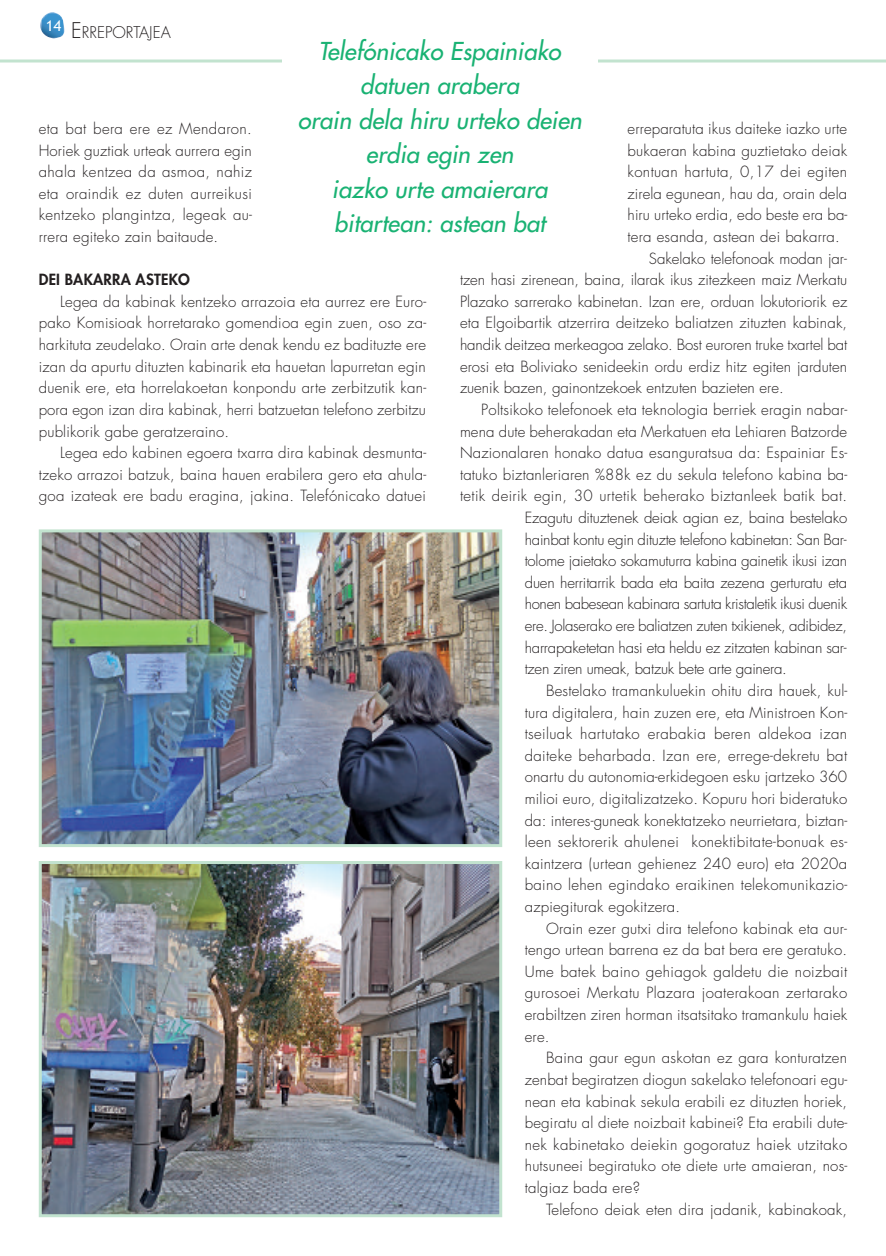
<style>
.page{position:relative;width:886px;height:1256px;background:#fff}
.page>*{position:absolute;margin:0;border:0;box-sizing:border-box;transform-origin:0 0}
.t1{font:italic 24px/34.5px "Futura";letter-spacing:.005em;color:#19b273;text-align:center}
.t2{font:300 15.75px "Futura";color:#231f20}
.t3{font:300 15px/21.6px "Futura";letter-spacing:.015em;color:#231f20;text-align:justify}
.t4{font:300 15px "Futura";letter-spacing:-.015em;color:#231f20}
.t5{font:300 15px "Futura";letter-spacing:-.01em;color:#231f20}
.t6{font:300 15px "Futura";letter-spacing:-.005em;color:#231f20}
.t7{font:300 15px "Futura";letter-spacing:-.025em;color:#231f20}
.t8{font:300 15px "Futura";letter-spacing:-.02em;color:#231f20}
.t9{font:800 15px "Futura";letter-spacing:.015em;color:#231f20}
.t10{font:15px "Trebuchet MS";color:#fff}
.s1{font-size:21px}
</style>
<div class="page">
<hr style="left:0;top:59px;width:885px;height:3px;background:#c2e3cf">
<img style="left:40px;top:12px;width:24px;height:26px">
<div style="left:282px;top:39px;width:315px;height:207px;background:#fff"></div>
<img style="left:43px;top:865px;width:455px;height:348px">
<div style="left:39px;top:861px;width:463px;height:356px;border:3px solid #c2e3cf"></div>
<img style="left:43px;top:533px;width:455px;height:310px">
<div style="left:39px;top:529px;width:463px;height:318px;border:3px solid #c2e3cf"></div>
<p class="t10" style="left:46px;top:17px;width:17px">14</p>
<p class="t2" style="left:71px;top:25px;width:101px"><span class="s1">E</span>RREPORTAJEA</p>
<h1 class="t1" style="left:297px;top:35px;width:285px">Telefónicako Espainiako datuen arabera<br>orain dela hiru urteko deien erdia egin zen<br>iazko urte amaierara bitartean: astean bat</h1>
<p class="t3" style="left:39px;top:119px;width:215px">eta bat bera ere ez Mendaron.<br>Horiek guztiak urteak aurrera egin ahala kentzea da asmoa, nahiz eta oraindik ez duten aurreikusi kentzeko plangintza, legeak au&shy;rrera egiteko zain baitaude.</p>
<p class="t9" style="left:39px;top:272px;width:153px">DEI BAKARRA ASTEKO</p>
<p class="t3" style="left:39px;top:292px;width:389px;text-indent:21px">Legea da kabinak kentzeko arrazoia eta aurrez ere Euro&shy;pako Komisioak horretarako gomendioa egin zuen, oso za&shy;harkituta zeudelako. Orain arte denak kendu ez badituzte ere izan da apurtu dituzten kabinarik eta hauetan lapurretan egin duenik ere, eta horrelakoetan konpondu arte zerbitzutik kan&shy;pora egon izan dira kabinak, herri batzuetan telefono zerbitzu publikorik gabe geratzeraino.</p>
<p class="t3" style="left:39px;top:443px;width:389px;text-indent:21px">Legea edo kabinen egoera txarra dira kabinak desmunta&shy;tzeko arrazoi batzuk, baina hauen erabilera gero eta ahula&shy;goa izateak ere badu eragina, jakina. Telefónicako datuei</p>
<p class="t3" style="left:627px;top:119px;width:221px">erreparatuta ikus daiteke iazko urte</p>
<p class="t3" style="left:627px;top:140px;width:221px">bukaeran kabina guztietako deiak</p>
<p class="t3" style="left:627px;top:162px;width:221px">kontuan hartuta, 0,17 dei egiten</p>
<p class="t3" style="left:627px;top:184px;width:221px">zirela egunean, hau da, orain dela</p>
<p class="t3" style="left:627px;top:205px;width:221px">hiru urteko erdia, edo beste era ba-</p>
<p class="t3" style="left:627px;top:227px;width:214px">tera esanda, astean dei bakarra.</p>
<p class="t3" style="left:648px;top:248px;width:199px">Sakelako telefonoak modan jar-</p>
<p class="t3" style="left:460px;top:270px;width:388px">tzen hasi zirenean, baina, ilarak ikus zitezkeen maiz Merkatu</p>
<p class="t3" style="left:460px;top:292px;width:388px">Plazako sarrerako kabinetan. Izan ere, orduan lokutoriorik ez</p>
<p class="t3" style="left:460px;top:313px;width:388px">eta Elgoibartik atzerrira deitzeko baliatzen zituzten kabinak,</p>
<p class="t6" style="left:460px;top:338px;width:388px">handik deitzea merkeagoa zelako. Bost euroren truke txartel bat</p>
<p class="t3" style="left:460px;top:356px;width:388px">erosi eta Boliviako senideekin ordu erdiz hitz egiten jarduten</p>
<p class="t3" style="left:460px;top:378px;width:325px">zuenik bazen, gainontzekoek entzuten bazieten ere.</p>
<p class="t3" style="left:481px;top:400px;width:367px">Poltsikoko telefonoek eta teknologia berriek eragin nabar-</p>
<p class="t3" style="left:460px;top:421px;width:388px">mena dute beherakadan eta Merkatuen eta Lehiaren Batzorde</p>
<p class="t3" style="left:460px;top:443px;width:389px">Nazionalaren honako datua esanguratsua da: Espainiar Es-</p>
<p class="t3" style="left:460px;top:464px;width:389px">tatuko biztanleriaren %88k ez du sekula telefono kabina ba-</p>
<p class="t3" style="left:460px;top:486px;width:388px">tetik deirik egin, 30 urtetik beherako biztanleek batik bat.</p>
<p class="t5" style="left:524px;top:510px;width:324px">Ezagutu dituztenek deiak agian ez, baina bestelako</p>
<p class="t4" style="left:524px;top:532px;width:323px">hainbat kontu egin dituzte telefono kabinetan: San Bar-</p>
<p class="t4" style="left:524px;top:554px;width:324px">tolome jaietako sokamuturra kabina gainetik ikusi izan</p>
<p class="t5" style="left:524px;top:575px;width:324px">duen herritarrik bada eta baita zezena gerturatu eta</p>
<p class="t7" style="left:524px;top:597px;width:324px">honen babesean kabinara sartuta kristaletik ikusi duenik</p>
<p class="t8" style="left:524px;top:618px;width:324px">ere. Jolaserako ere baliatzen zuten txikienek, adibidez,</p>
<p class="t4" style="left:524px;top:640px;width:323px">harrapaketetan hasi eta heldu ez zitzaten kabinan sar-</p>
<p class="t4" style="left:524px;top:662px;width:263px">tzen ziren umeak, batzuk bete arte gainera.</p>
<p class="t3" style="left:546px;top:680px;width:303px">Bestelako tramankuluekin ohitu dira hauek, kul-</p>
<p class="t3" style="left:524px;top:702px;width:324px">tura digitalera, hain zuzen ere, eta Ministroen Kon-</p>
<p class="t3" style="left:524px;top:724px;width:324px">tseiluak hartutako erabakia beren aldekoa izan</p>
<p class="t3" style="left:524px;top:745px;width:324px">daiteke beharbada. Izan ere, errege-dekretu bat</p>
<p class="t3" style="left:524px;top:767px;width:324px">onartu du autonomia-erkidegoen esku jartzeko 360</p>
<p class="t3" style="left:524px;top:788px;width:324px">milioi euro, digitalizatzeko. Kopuru hori bideratuko</p>
<p class="t3" style="left:524px;top:810px;width:324px">da: interes-guneak konektatzeko neurrietara, biztan-</p>
<p class="t3" style="left:524px;top:832px;width:324px">leen sektorerik ahulenei konektibitate-bonuak es-</p>
<p class="t3" style="left:524px;top:853px;width:324px">kaintzera (urtean gehienez 240 euro) eta 2020a</p>
<p class="t3" style="left:524px;top:875px;width:324px">baino lehen egindako eraikinen telekomunikazio-</p>
<p class="t3" style="left:524px;top:896px;width:157px">azpiegiturak egokitzera.</p>
<p class="t3" style="left:546px;top:918px;width:302px">Orain ezer gutxi dira telefono kabinak eta aur-</p>
<p class="t3" style="left:524px;top:940px;width:324px">tengo urtean barrena ez da bat bera ere geratuko.</p>
<p class="t3" style="left:524px;top:961px;width:324px">Ume batek baino gehiagok galdetu die noizbait</p>
<p class="t3" style="left:524px;top:983px;width:324px">gurosoei Merkatu Plazara joaterakoan zertarako</p>
<p class="t3" style="left:524px;top:1004px;width:324px">erabiltzen ziren horman itsatsitako tramankulu haiek</p>
<p class="t3" style="left:524px;top:1026px;width:26px">ere.</p>
<p class="t3" style="left:546px;top:1048px;width:302px">Baina gaur egun askotan ez gara konturatzen</p>
<p class="t3" style="left:524px;top:1069px;width:324px">zenbat begiratzen diogun sakelako telefonoari egu-</p>
<p class="t3" style="left:524px;top:1091px;width:324px">nean eta kabinak sekula erabili ez dituzten horiek,</p>
<p class="t3" style="left:524px;top:1112px;width:324px">begiratu al diete noizbait kabinei? Eta erabili dute-</p>
<p class="t3" style="left:524px;top:1134px;width:324px">nek kabinetako deiekin gogoratuz haiek utzitako</p>
<p class="t3" style="left:524px;top:1156px;width:324px">hutsuneei begiratuko ote diete urte amaieran, nos-</p>
<p class="t3" style="left:524px;top:1177px;width:117px">talgiaz bada ere?</p>
<p class="t3" style="left:546px;top:1199px;width:302px">Telefono deiak eten dira jadanik, kabinakoak,</p>
</div>
